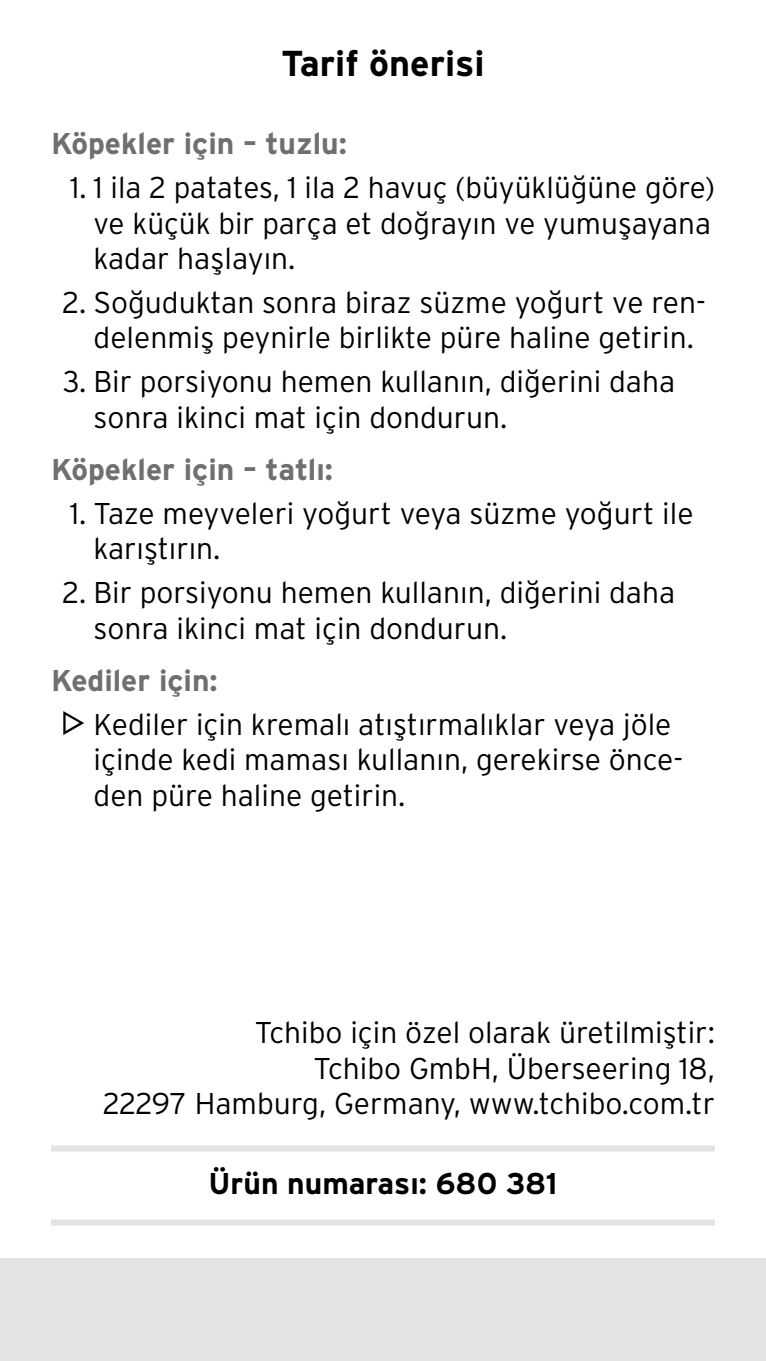
<style>
.page{position:relative;width:766px;height:1361px;background:#fff}
.page>*{position:absolute;margin:0;border:0;box-sizing:border-box;transform-origin:0 0}
.id_headline_ivz_xlin{font:700 36px "Interstate OT";color:#000}
.ID_FLIESSTEXT{font:300 30px/35.4px "Interstate OT";color:#000}
.id_subline_2_xivz{font:700 30px "Interstate OT";color:#706f6f}
.id_Artikelnummer{font:700 30px "Interstate OT";color:#000}
.s1{font-family:"Cgq Logos";font-weight:400}
</style>
<div class="page">
<div style="left:51px;top:1145px;width:663px;height:6px;background:#e3e3e3"></div>
<div style="left:51px;top:1219px;width:663px;height:6px;background:#e3e3e3"></div>
<div style="left:0;top:1259px;width:765px;height:102px;background:#e3e3e3"></div>
<p class="id_headline_ivz_xlin" style="left:281px;top:42px;width:205px">Tarif önerisi</p>
<p class="id_subline_2_xivz" style="left:51px;top:125px;width:297px">Köpekler için – tuzlu:</p>
<p class="ID_FLIESSTEXT" style="left:94px;top:170px;width:622px;text-indent:-24px">1. 1 ila 2 patates, 1 ila 2 havuç (büyüklüğüne göre) ve küçük bir parça et doğrayın ve yumuşayana kadar haşlayın.</p>
<p class="ID_FLIESSTEXT" style="left:94px;top:285px;width:613px;text-indent:-31px">2. Soğuduktan sonra biraz süzme yoğurt ve ren&shy;delenmiş peynirle birlikte püre haline getirin.</p>
<p class="ID_FLIESSTEXT" style="left:94px;top:364px;width:583px;text-indent:-31px">3. Bir porsiyonu hemen kullanın, diğerini daha sonra ikinci mat için dondurun.</p>
<p class="id_subline_2_xivz" style="left:51px;top:451px;width:283px">Köpekler için – tatlı:</p>
<p class="ID_FLIESSTEXT" style="left:94px;top:496px;width:601px;text-indent:-24px">1. Taze meyveleri yoğurt veya süzme yoğurt ile karıştırın.</p>
<p class="ID_FLIESSTEXT" style="left:94px;top:575px;width:583px;text-indent:-31px">2. Bir porsiyonu hemen kullanın, diğerini daha sonra ikinci mat için dondurun.</p>
<p class="id_subline_2_xivz" style="left:51px;top:662px;width:168px">Kediler için:</p>
<p class="ID_FLIESSTEXT" style="left:94px;top:707px;width:590px;text-indent:-30px"><span class="s1">M</span> Kediler için kremalı atıştırmalıklar veya jöle içinde kedi maması kullanın, gerekirse önce&shy;den püre haline getirin.</p>
<p class="ID_FLIESSTEXT" style="left:103px;top:1015px;width:613px;text-align:right">Tchibo için özel olarak üretilmiştir:<br>Tchibo GmbH, Überseering 18,<br>22297 Hamburg, Germany, www.tchibo.com.tr</p>
<p class="id_Artikelnummer" style="left:208px;top:1165px;width:350px">Ürün numarası: 680 381</p>
</div>
